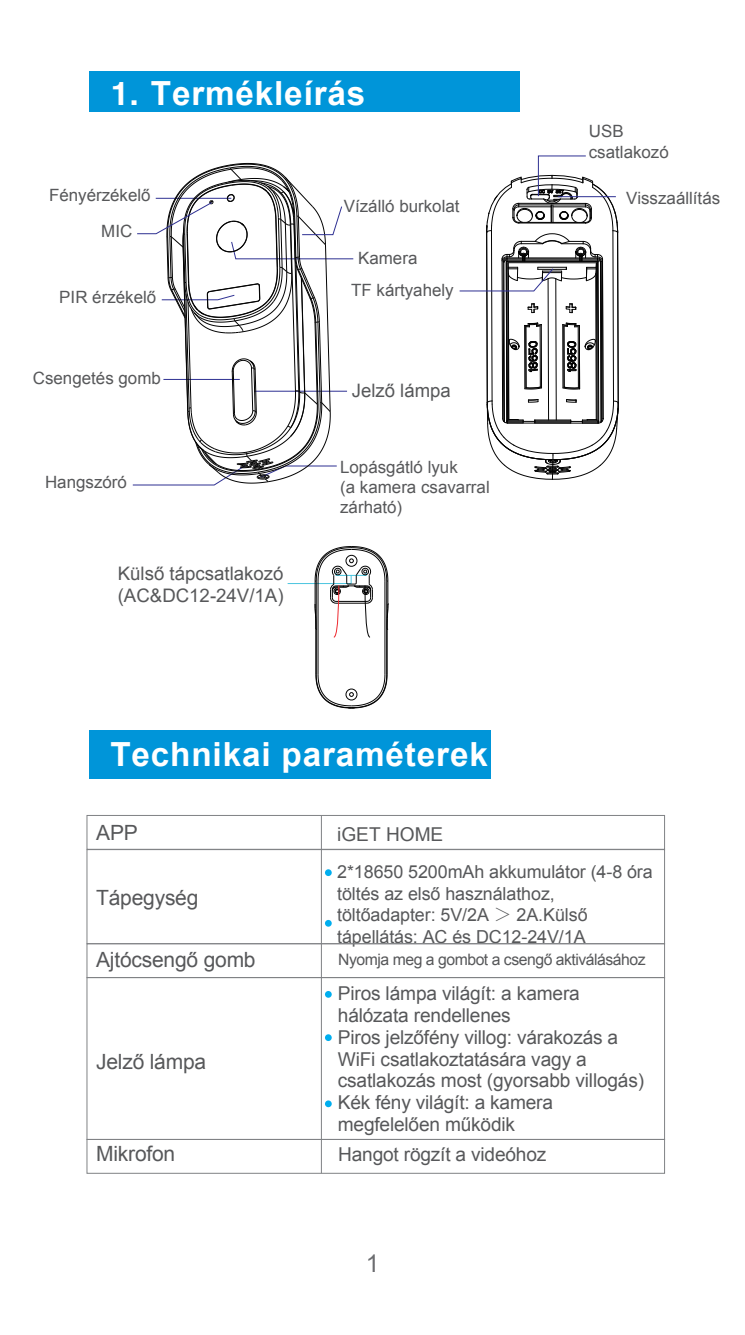
<style>
.page{position:relative;width:745px;height:1335px;background:#fff}
.page>*{position:absolute;margin:0;border:0;box-sizing:border-box;transform-origin:0 0}
.t1{font:700 33.25px "Arial";letter-spacing:.025em;color:#fff}
.t2{font:24.5px "Arial";color:#6c6d70}
.t3{font:21px "Arial";letter-spacing:-.01em;color:#57585a}
.t4{font:19.25px/21.7px "Arial";letter-spacing:-.01em;color:#57585a}
.t5{font:18.55px/22.4px "Arial";color:#57585a}
.t6{font:17.85px/21.3px "Arial";letter-spacing:-.005em;color:#57585a}
.t7{font:16.8px/20.3px "Arial";color:#57585a}
.t8{font:15.75px "Arial";letter-spacing:-.03em;color:#57585a}
.s1{font-family:"Swiss 721 BT"}
.s2{font-family:"Koz Min Pr 6 N"}
</style>
<div class="page">
<div style="left:89px;top:72px;width:430px;height:40px;background:#0095d9"></div>
<div style="left:89px;top:730px;width:401px;height:48px;background:#0095d9"></div>
<svg style="left:325px;top:991px;width:6px;height:6px"></svg>
<div style="left:325px;top:869px;width:6px;height:7px;background:#00aeef;border-radius:50%"></div>
<svg style="left:325px;top:920px;width:6px;height:6px"></svg>
<div style="left:325px;top:1100px;width:6px;height:7px;background:#00aeef;border-radius:50%"></div>
<div style="left:325px;top:1034px;width:6px;height:7px;background:#00aeef;border-radius:50%"></div>
<div style="left:86px;top:815px;width:578px;height:34px;border:1px solid #808285"></div>
<div style="left:86px;top:849px;width:578px;height:95px;border:1px solid #808285"></div>
<div style="left:86px;top:977px;width:578px;height:162px;border:1px solid #808285"></div>
<hr style="left:320px;top:815px;width:2px;height:358px;background:#808285">
<div style="left:86px;top:1139px;width:578px;height:34px;border:1px solid #808285"></div>
<hr style="left:315px;top:581px;width:1px;height:93px;background:#030303">
<hr style="left:317px;top:581px;width:1px;height:93px;background:#030303">
<hr style="left:384px;top:581px;width:1px;height:93px;background:#030303">
<hr style="left:386px;top:629px;width:1px;height:45px;background:#030303">
<svg style="left:315px;top:673px;width:73px;height:36px"></svg>
<svg style="left:287px;top:546px;width:101px;height:91px"></svg>
<hr style="left:485px;top:232px;width:2px;height:171px;background:#030303">
<hr style="left:490px;top:231px;width:2px;height:170px;background:#030303">
<hr style="left:501px;top:259px;width:2px;height:159px;background:#030303">
<hr style="left:503px;top:262px;width:1px;height:159px;background:#030303">
<hr style="left:505px;top:262px;width:2px;height:159px;background:#030303">
<hr style="left:507px;top:274px;width:2px;height:145px;background:#030303">
<hr style="left:523px;top:325px;width:2px;height:64px;background:#030303">
<hr style="left:525px;top:326px;width:1px;height:62px;background:#030303">
<hr style="left:539px;top:326px;width:1px;height:61px;background:#030303">
<hr style="left:540px;top:324px;width:1px;height:64px;background:#030303">
<hr style="left:547px;top:279px;width:2px;height:141px;background:#030303">
<hr style="left:555px;top:279px;width:1px;height:141px;background:#030303">
<hr style="left:561px;top:324px;width:2px;height:64px;background:#030303">
<hr style="left:563px;top:326px;width:1px;height:61px;background:#030303">
<hr style="left:577px;top:327px;width:1px;height:61px;background:#030303">
<hr style="left:578px;top:325px;width:1px;height:64px;background:#030303">
<hr style="left:594px;top:274px;width:2px;height:145px;background:#030303">
<hr style="left:596px;top:261px;width:2px;height:160px;background:#030303">
<hr style="left:597px;top:262px;width:2px;height:159px;background:#030303">
<hr style="left:599px;top:262px;width:2px;height:159px;background:#030303">
<hr style="left:601px;top:259px;width:2px;height:159px;background:#030303">
<hr style="left:612px;top:231px;width:1px;height:170px;background:#030303">
<hr style="left:616px;top:232px;width:2px;height:171px;background:#030303">
<svg style="left:527px;top:303px;width:11px;height:10px"></svg>
<svg style="left:565px;top:303px;width:11px;height:10px"></svg>
<svg style="left:524px;top:386px;width:17px;height:3px"></svg>
<svg style="left:509px;top:339px;width:10px;height:11px"></svg>
<svg style="left:523px;top:322px;width:18px;height:5px"></svg>
<svg style="left:584px;top:339px;width:11px;height:11px"></svg>
<svg style="left:561px;top:322px;width:18px;height:5px"></svg>
<svg style="left:562px;top:386px;width:17px;height:3px"></svg>
<svg style="left:486px;top:399px;width:132px;height:81px"></svg>
<svg style="left:528px;top:341px;width:9px;height:31px"></svg>
<svg style="left:567px;top:341px;width:9px;height:31px"></svg>
<svg style="left:459px;top:155px;width:158px;height:137px"></svg>
<hr style="left:557px;top:196px;width:58px;height:1px;background:#2e3092">
<svg style="left:132px;top:162px;width:222px;height:324px"></svg>
<p class="t1" style="left:110px;top:71px;width:256px"><span class="s1">1.</span> Termékleírás</p>
<p class="t7" style="left:101px;top:177px;width:51px;line-height:35.7px;text-indent:-52px">Fényérzékelő<br>MIC</p>
<p class="t7" style="left:59px;top:287px;width:98px">PIR érzékelő</p>
<p class="t7" style="left:33px;top:368px;width:129px">Csengetés gomb</p>
<p class="t7" style="left:45px;top:472px;width:83px">Hangszóró</p>
<p class="t5" style="left:118px;top:562px;width:167px">Külső tápcsatlakozó (AC&amp;DC12-24V/1A)</p>
<p class="t7" style="left:343px;top:196px;width:117px">Vízálló burkolat</p>
<p class="t7" style="left:351px;top:242px;width:104px;line-height:32.2px;text-indent:7px">Kamera<br>TF kártyahely</p>
<p class="t5" style="left:351px;top:379px;width:100px">Jelző lámpa</p>
<p class="t7" style="left:340px;top:456px;width:151px">Lopásgátló lyuk<br>(a kamera csavarral zárható)</p>
<p class="t1" style="left:110px;top:732px;width:378px">Technikai paraméterek</p>
<p class="t7" style="left:588px;top:121px;width:81px">USB csatlakozó</p>
<p class="t7" style="left:625px;top:189px;width:96px">Visszaállítás</p>
<p class="t3" style="left:96px;top:818px;width:43px">APP</p>
<p class="t4" style="left:337px;top:823px;width:108px">iGET HOME</p>
<p class="t6" style="left:337px;top:861px;width:317px">2*18650 5200mAh akkumulátor (4-8 óra töltés az első használathoz, töltőadapter: 5V/2A <span class="s2">＞</span> 2A.Külső tápellátás: AC és DC12-24V/1A</p>
<p class="t3" style="left:96px;top:883px;width:104px">Tápegység</p>
<p class="t3" style="left:96px;top:946px;width:161px">Ajtócsengő gomb</p>
<p class="t8" style="left:338px;top:949px;width:309px">Nyomja meg a gombot a csengő aktiválásához</p>
<p class="t4" style="left:337px;top:983px;width:307px">Piros lámpa világít: a kamera hálózata rendellenes<br>Piros jelzőfény villog: várakozás a<br>WiFi csatlakoztatására vagy a csatlakozás most (gyorsabb villogás)<br>Kék fény világít: a kamera megfelelően működik</p>
<p class="t3" style="left:96px;top:1047px;width:111px">Jelző lámpa</p>
<p class="t3" style="left:96px;top:1140px;width:81px">Mikrofon</p>
<p class="t4" style="left:338px;top:1143px;width:209px">Hangot rögzít a videóhoz</p>
<p class="t2" style="left:365px;top:1246px;width:15px">1</p>
</div>
